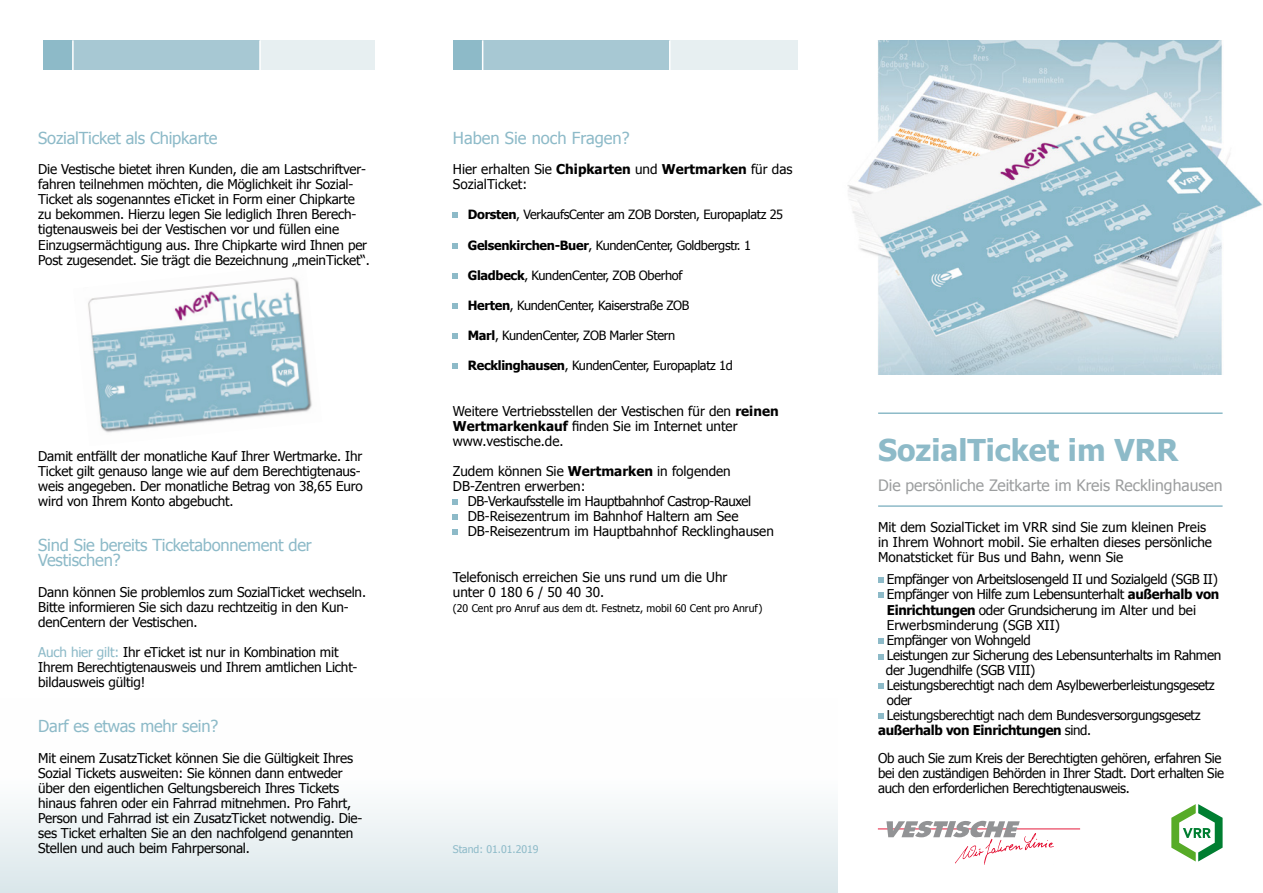
<style>
.page{position:relative;width:1263px;height:893px;background:#fff}
.page>*{position:absolute;margin:0;border:0;box-sizing:border-box;transform-origin:0 0}
.t1{font:700 30px "Tahoma";color:#8dbac8}
.t2{font:16.5px/15.1px "Tahoma";letter-spacing:-.01em;color:#8dbac8}
.t3{font:15.75px "Tahoma";color:#9c9e9f}
.t4{font:13.5px/15.1px "Tahoma";letter-spacing:-.01em;color:#000}
.t5{font:700 13.5px "Tahoma";letter-spacing:-.025em;color:#000}
.t6{font:12.75px "Tahoma";letter-spacing:-.025em;color:#000}
.t7{font:10.5px "Tahoma";color:#000}
.t8{font:10.5px "Tahoma";color:#8dbac8}
.s1{color:#8dbac8}
.s2{font-weight:700}
.s3{font-weight:400}
</style>
<div class="page">
<img style="left:88px;top:277px;width:224px;height:156px">
<svg style="left:878px;top:578px;width:5px;height:5px"></svg>
<svg style="left:878px;top:593px;width:5px;height:5px"></svg>
<svg style="left:878px;top:638px;width:5px;height:5px"></svg>
<svg style="left:878px;top:655px;width:5px;height:5px"></svg>
<svg style="left:878px;top:683px;width:5px;height:5px"></svg>
<svg style="left:878px;top:713px;width:5px;height:6px"></svg>
<div style="left:0;top:698px;width:838px;height:195px;background:linear-gradient(to bottom,#fff,#dfeaed)"></div>
<div style="left:43px;top:40px;width:30px;height:30px;background:#8dbac8"></div>
<div style="left:73px;top:40px;width:187px;height:30px;background:#a7c8d3"></div>
<div style="left:260px;top:40px;width:115px;height:30px;background:#e7eff1"></div>
<hr style="left:72px;top:40px;width:2px;height:30px;background:#fff">
<hr style="left:259px;top:40px;width:2px;height:30px;background:#fff">
<div style="left:453px;top:40px;width:30px;height:30px;background:#8dbac8"></div>
<div style="left:483px;top:40px;width:187px;height:30px;background:#a7c8d3"></div>
<div style="left:670px;top:40px;width:127px;height:30px;background:#e7eff1"></div>
<hr style="left:482px;top:40px;width:1px;height:30px;background:#fff">
<hr style="left:669px;top:40px;width:1px;height:30px;background:#fff">
<img style="left:847px;top:40px;width:415px;height:334px">
<svg style="left:1171px;top:804px;width:51px;height:57px"></svg>
<svg style="left:453px;top:213px;width:5px;height:5px"></svg>
<svg style="left:453px;top:243px;width:5px;height:5px"></svg>
<svg style="left:453px;top:273px;width:5px;height:5px"></svg>
<svg style="left:453px;top:303px;width:5px;height:5px"></svg>
<svg style="left:453px;top:333px;width:5px;height:6px"></svg>
<svg style="left:453px;top:364px;width:5px;height:5px"></svg>
<svg style="left:453px;top:499px;width:5px;height:6px"></svg>
<svg style="left:453px;top:515px;width:5px;height:5px"></svg>
<svg style="left:453px;top:530px;width:5px;height:5px"></svg>
<hr style="left:878px;top:412px;width:344px;height:2px;background:#8dbac8">
<hr style="left:878px;top:505px;width:344px;height:2px;background:#8dbac8">
<hr style="left:878px;top:828px;width:202px;height:1px;background:#e20026">
<svg style="left:886px;top:821px;width:134px;height:16px"></svg>
<img style="left:956px;top:833px;width:97px;height:31px">
<p class="t2" style="left:38px;top:130px;width:181px">SozialTicket als Chipkarte</p>
<p class="t4" style="left:38px;top:161px;width:333px">Die Vestische bietet ihren Kunden, die am Lastschriftver&shy;fahren teilnehmen möchten, die Möglichkeit ihr Sozial-Ticket als sogenanntes eTicket in Form einer Chipkarte zu bekommen. Hierzu legen Sie lediglich Ihren Berech&shy;tigtenausweis bei der Vestischen vor und füllen eine Einzugsermächtigung aus. Ihre Chipkarte wird Ihnen per Post zugesendet. Sie trägt die Bezeichnung „meinTicket“.</p>
<p class="t4" style="left:38px;top:448px;width:326px">Damit entfällt der monatliche Kauf Ihrer Wertmarke. Ihr Ticket gilt genauso lange wie auf dem Berechtigtenaus&shy;weis angegeben. Der monatliche Betrag von 38,65 Euro wird von Ihrem Konto abgebucht.</p>
<p class="t2" style="left:38px;top:537px;width:275px">Sind Sie bereits Ticketabonnement der<br>Vestischen?</p>
<p class="t4" style="left:38px;top:584px;width:329px">Dann können Sie problemlos zum SozialTicket wechseln.<br>Bitte informieren Sie sich dazu rechtzeitig in den Kun&shy;denCentern der Vestischen.</p>
<p class="t4" style="left:38px;top:644px;width:321px"><span class="s1">Auch hier gilt:</span> Ihr eTicket ist nur in Kombination mit<br>Ihrem Berechtigtenausweis und Ihrem amtlichen Licht&shy;bildausweis gültig!</p>
<p class="t2" style="left:38px;top:718px;width:181px">Darf es etwas mehr sein?</p>
<p class="t4" style="left:38px;top:749px;width:326px">Mit einem ZusatzTicket können Sie die Gültigkeit Ihres Sozial Tickets ausweiten: Sie können dann entweder über den eigentlichen Geltungsbereich Ihres Tickets hinaus fahren oder ein Fahrrad mitnehmen. Pro Fahrt, Person und Fahrrad ist ein ZusatzTicket notwendig. Die&shy;ses Ticket erhalten Sie an den nachfolgend genannten Stellen und auch beim Fahrpersonal.</p>
<p class="t2" style="left:453px;top:130px;width:178px">Haben Sie noch Fragen?</p>
<p class="t4" style="left:453px;top:161px;width:341px">Hier erhalten Sie <span class="s2">Chipkarten</span> und <span class="s2">Wertmarken</span> für das<br>SozialTicket:</p>
<p class="t6" style="left:468px;top:206px;width:317px"><span class="s2">Dorsten</span>, VerkaufsCenter am ZOB Dorsten, Europaplatz 25</p>
<p class="t6" style="left:468px;top:236px;width:285px"><span class="s2">Gelsenkirchen-Buer</span>, KundenCenter, Goldbergstr. 1</p>
<p class="t6" style="left:468px;top:267px;width:216px"><span class="s2">Gladbeck</span>, KundenCenter, ZOB Oberhof</p>
<p class="t6" style="left:468px;top:297px;width:223px"><span class="s2">Herten</span>, KundenCenter, Kaiserstraße ZOB</p>
<p class="t6" style="left:468px;top:327px;width:209px"><span class="s2">Marl</span>, KundenCenter, ZOB Marler Stern</p>
<p class="t6" style="left:468px;top:357px;width:267px"><span class="s2">Recklinghausen</span>, KundenCenter, Europaplatz 1d</p>
<p class="t4" style="left:453px;top:402px;width:327px">Weitere Vertriebsstellen der Vestischen für den <span class="s2">reinen<br>Wertmarkenkauf</span> finden Sie im Internet unter www.vestische.de.</p>
<p class="t4" style="left:453px;top:463px;width:279px">Zudem können Sie <span class="s2">Wertmarken</span> in folgenden<br>DB-Zentren erwerben:</p>
<p class="t4" style="left:468px;top:493px;width:308px">DB-Verkaufsstelle im Hauptbahnhof Castrop-Rauxel<br>DB-Reisezentrum im Bahnhof Haltern am See<br>DB-Reisezentrum im Hauptbahnhof Recklinghausen</p>
<p class="t4" style="left:453px;top:568px;width:276px">Telefonisch erreichen Sie uns rund um die Uhr unter 0 180 6 / 50 40 30.</p>
<p class="t7" style="left:453px;top:601px;width:311px">(20 Cent pro Anruf aus dem dt. Festnetz, mobil 60 Cent pro Anruf)</p>
<p class="t8" style="left:453px;top:842px;width:87px">Stand: 01.01.2019</p>
<h1 class="t1" style="left:878px;top:429px;width:302px">SozialTicket im VRR</h1>
<p class="t3" style="left:878px;top:475px;width:346px">Die persönliche Zeitkarte im Kreis Recklinghausen</p>
<p class="t4" style="left:878px;top:518px;width:335px">Mit dem SozialTicket im VRR sind Sie zum kleinen Preis in Ihrem Wohnort mobil. Sie erhalten dieses persönliche<br>Monatsticket für Bus und Bahn, wenn Sie</p>
<p class="t4" style="left:887px;top:571px;width:332px">Empfänger von Arbeitslosengeld II und Sozialgeld (SGB II)</p>
<p class="t4" style="left:887px;top:586px;width:334px">Empfänger von Hilfe zum Lebensunterhalt <span class="s2">außerhalb von</span></p>
<p class="t4" style="left:887px;top:601px;width:311px"><span class="s2">Einrichtungen</span> oder Grundsicherung im Alter und bei</p>
<p class="t4" style="left:887px;top:616px;width:175px">Erwerbsminderung (SGB XII)</p>
<p class="t4" style="left:887px;top:632px;width:145px">Empfänger von Wohngeld</p>
<p class="t4" style="left:887px;top:647px;width:336px">Leistungen zur Sicherung des Lebensunterhalts im Rahmen</p>
<p class="t4" style="left:886px;top:662px;width:151px">der Jugendhilfe (SGB VIII)</p>
<p class="t4" style="left:887px;top:677px;width:329px">Leistungsberechtigt nach dem Asylbewerberleistungsgesetz</p>
<p class="t4" style="left:887px;top:692px;width:27px">oder</p>
<p class="t4" style="left:887px;top:707px;width:315px">Leistungsberechtigt nach dem Bundesversorgungsgesetz</p>
<p class="t5" style="left:878px;top:721px;width:215px">außerhalb von Einrichtungen <span class="s3">sind.</span></p>
<p class="t4" style="left:878px;top:749px;width:347px">Ob auch Sie zum Kreis der Berechtigten gehören, erfahren Sie bei den zuständigen Behörden in Ihrer Stadt. Dort erhalten Sie auch den erforderlichen Berechtigtenausweis.</p>
</div>
